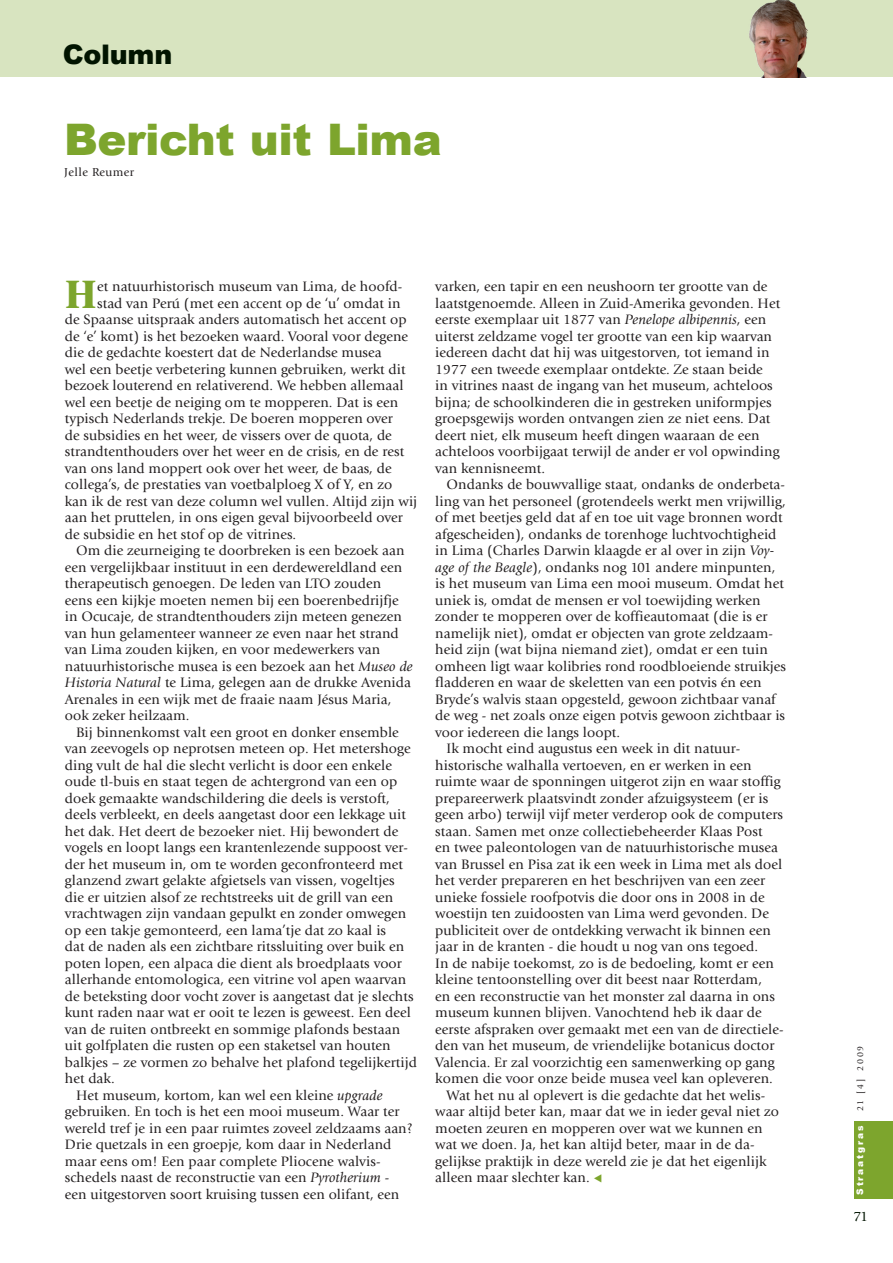
<style>
.page{position:relative;width:893px;height:1263px;background:#fff}
.page>*{position:absolute;margin:0;border:0;box-sizing:border-box;transform-origin:0 0}
.auteurstekst{font:900 43.5px "Arial";letter-spacing:-.01em;color:#7da52d}
.t1{font:900 41.25px "Giovanni";color:#7da52d}
.auteurstekst-2{font:900 27px "Arial";letter-spacing:-.01em;color:#011400}
.t2{font:14.25px/16.5px "Giovanni";letter-spacing:.005em;color:#231f20}
.kop{font:14.25px "Giovanni";color:#011400}
.Normaal{font:12px "Giovanni";letter-spacing:.035em;color:#231f20}
.Normaal-2{font:900 9px "Arial";letter-spacing:.205em;color:#fff}
.Normaal-3{font:9px "Giovanni";letter-spacing:.185em;color:#231f20}
.s1{font-style:italic}
.s2{font-family:"European Pi Three";font-size:10.5px;color:#7da52d}
</style>
<div class="page">
<div style="left:855px;top:1121px;width:38px;height:78px;background:#7da52d"></div>
<div style="left:0;top:0;width:893px;height:77px;background:#d8e4c0"></div>
<img style="left:749px;top:0;width:59px;height:77px">
<p class="auteurstekst-2" style="left:63px;top:40px;width:111px">Column</p>
<p class="auteurstekst" style="left:64px;top:115px;width:379px">Bericht uit Lima</p>
<p class="Normaal" style="left:64px;top:165px;width:71px">Jelle Reumer</p>
<p class="t1" style="left:65px;top:269px;width:34px">H</p>
<p class="t2" style="left:97px;top:278px;width:307px">et natuurhistorisch museum van Lima, de hoofd-</p>
<p class="t2" style="left:97px;top:295px;width:305px">stad van Perú (met een accent op de ‘u’ omdat in</p>
<p class="t2" style="left:65px;top:311px;width:343px">de Spaanse uitspraak anders automatisch het accent op</p>
<p class="t2" style="left:65px;top:328px;width:345px">de ‘e’ komt) is het bezoeken waard. Vooral voor degene</p>
<p class="t2" style="left:65px;top:344px;width:318px">die de gedachte koestert dat de Nederlandse musea</p>
<p class="t2" style="left:65px;top:361px;width:342px">wel een beetje verbetering kunnen gebruiken, werkt dit</p>
<p class="t2" style="left:65px;top:377px;width:340px">bezoek louterend en relativerend. We hebben allemaal</p>
<p class="t2" style="left:65px;top:394px;width:335px">wel een beetje de neiging om te mopperen. Dat is een</p>
<p class="t2" style="left:65px;top:410px;width:330px">typisch Nederlands trekje. De boeren mopperen over</p>
<p class="t2" style="left:65px;top:427px;width:329px">de subsidies en het weer, de vissers over de quota, de</p>
<p class="t2" style="left:65px;top:443px;width:341px">strandtenthouders over het weer en de crisis, en de rest</p>
<p class="t2" style="left:65px;top:460px;width:328px">van ons land moppert ook over het weer, de baas, de</p>
<p class="t2" style="left:65px;top:476px;width:329px">collega’s, de prestaties van voetbalploeg X of Y, en zo</p>
<p class="t2" style="left:65px;top:493px;width:354px">kan ik de rest van deze column wel vullen. Altijd zijn wij</p>
<p class="t2" style="left:65px;top:509px;width:339px">aan het pruttelen, in ons eigen geval bijvoorbeeld over</p>
<p class="t2" style="left:65px;top:526px;width:233px">de subsidie en het stof op de vitrines.</p>
<p class="t2" style="left:65px;top:542px;width:349px;text-indent:11px">Om die zeurneiging te doorbreken is een bezoek aan een vergelijkbaar instituut in een derdewereldland een therapeutisch genoegen. De leden van LTO zouden<br>eens een kijkje moeten nemen bij een boerenbedrijfje in Ocucaje, de strandtenthouders zijn meteen genezen van hun gelamenteer wanneer ze even naar het strand van Lima zouden kijken, en voor medewerkers van natuurhistorische musea is een bezoek aan het <span class="s1">Museo de Historia Natural</span> te Lima, gelegen aan de drukke Avenida Arenales in een wijk met de fraaie naam Jésus Maria, ook zeker heilzaam.</p>
<p class="t2" style="left:65px;top:724px;width:354px;text-indent:11px">Bij binnenkomst valt een groot en donker ensemble van zeevogels op neprotsen meteen op. Het metershoge ding vult de hal die slecht verlicht is door een enkele oude tl-buis en staat tegen de achtergrond van een op doek gemaakte wandschildering die deels is verstoft, deels verbleekt, en deels aangetast door een lekkage uit het dak. Het deert de bezoeker niet. Hij bewondert de vogels en loopt langs een krantenlezende suppoost ver&shy;der het museum in, om te worden geconfronteerd met glanzend zwart gelakte afgietsels van vissen, vogeltjes die er uitzien alsof ze rechtstreeks uit de grill van een vrachtwagen zijn vandaan gepulkt en zonder omwegen op een takje gemonteerd, een lama’tje dat zo kaal is<br>dat de naden als een zichtbare ritssluiting over buik en poten lopen, een alpaca die dient als broedplaats voor allerhande entomologica, een vitrine vol apen waarvan de beteksting door vocht zover is aangetast dat je slechts kunt raden naar wat er ooit te lezen is geweest. Een deel van de ruiten ontbreekt en sommige plafonds bestaan uit golfplaten die rusten op een staketsel van houten balkjes – ze vormen zo behalve het plafond tegelijkertijd het dak.</p>
<p class="t2" style="left:65px;top:1087px;width:349px;text-indent:11px">Het museum, kortom, kan wel een kleine <span class="s1">upgrade </span>gebruiken. En toch is het een mooi museum. Waar ter wereld tref je in een paar ruimtes zoveel zeldzaams aan?<br>Drie quetzals in een groepje, kom daar in Nederland maar eens om! Een paar complete Pliocene walvis&shy;schedels naast de reconstructie van een <span class="s1">Pyrotherium</span> - een uitgestorven soort kruising tussen een olifant, een</p>
<p class="t2" style="left:435px;top:278px;width:346px">varken, een tapir en een neushoorn ter grootte van de laatstgenoemde. Alleen in Zuid-Amerika gevonden. Het eerste exemplaar uit 1877 van <span class="s1">Penelope albipennis</span>, een uiterst zeldzame vogel ter grootte van een kip waarvan iedereen dacht dat hij was uitgestorven, tot iemand in 1977 een tweede exemplaar ontdekte. Ze staan beide<br>in vitrines naast de ingang van het museum, achteloos bijna; de schoolkinderen die in gestreken uniformpjes groepsgewijs worden ontvangen zien ze niet eens. Dat deert niet, elk museum heeft dingen waaraan de een achteloos voorbijgaat terwijl de ander er vol opwinding van kennisneemt.</p>
<p class="t2" style="left:435px;top:476px;width:352px;text-indent:11px">Ondanks de bouwvallige staat, ondanks de onderbeta&shy;ling van het personeel (grotendeels werkt men vrijwillig, of met beetjes geld dat af en toe uit vage bronnen wordt afgescheiden), ondanks de torenhoge luchtvochtigheid in Lima (Charles Darwin klaagde er al over in zijn <span class="s1">Voy&shy;age of the Beagle</span>), ondanks nog 101 andere minpunten, is het museum van Lima een mooi museum. Omdat het uniek is, omdat de mensen er vol toewijding werken zonder te mopperen over de koffieautomaat (die is er namelijk niet), omdat er objecten van grote zeldzaam&shy;heid zijn (wat bijna niemand ziet), omdat er een tuin omheen ligt waar kolibries rond roodbloeiende struikjes fladderen en waar de skeletten van een potvis én een Bryde’s walvis staan opgesteld, gewoon zichtbaar vanaf de weg - net zoals onze eigen potvis gewoon zichtbaar is voor iedereen die langs loopt.</p>
<p class="t2" style="left:435px;top:740px;width:350px;text-indent:11px">Ik mocht eind augustus een week in dit natuur&shy;historische walhalla vertoeven, en er werken in een ruimte waar de sponningen uitgerot zijn en waar stoffig prepareerwerk plaatsvindt zonder afzuigsysteem (er is geen arbo) terwijl vijf meter verderop ook de computers staan. Samen met onze collectiebeheerder Klaas Post<br>en twee paleontologen van de natuurhistorische musea van Brussel en Pisa zat ik een week in Lima met als doel het verder prepareren en het beschrijven van een zeer unieke fossiele roofpotvis die door ons in 2008 in de woestijn ten zuidoosten van Lima werd gevonden. De publiciteit over de ontdekking verwacht ik binnen een jaar in de kranten - die houdt u nog van ons tegoed.<br>In de nabije toekomst, zo is de bedoeling, komt er een kleine tentoonstelling over dit beest naar Rotterdam,<br>en een reconstructie van het monster zal daarna in ons museum kunnen blijven. Vanochtend heb ik daar de eerste afspraken over gemaakt met een van de directiele&shy;den van het museum, de vriendelijke botanicus doctor Valencia. Er zal voorzichtig een samenwerking op gang komen die voor onze beide musea veel kan opleveren.</p>
<p class="t2" style="left:435px;top:1087px;width:345px;text-indent:11px">Wat het nu al oplevert is die gedachte dat het welis&shy;waar altijd beter kan, maar dat we in ieder geval niet zo moeten zeuren en mopperen over wat we kunnen en wat we doen. Ja, het kan altijd beter, maar in de da&shy;gelijkse praktijk in deze wereld zie je dat het eigenlijk alleen maar slechter kan. <span class="s2">F</span></p>
<p class="Normaal-3" style="left:855px;top:1111px;width:66px;rotate:-90deg">21 [4] 2009</p>
<p class="Normaal-2" style="left:855px;top:1195px;width:70px;rotate:-90deg">Straatgras</p>
<p class="kop" style="left:853px;top:1208px;width:16px">71</p>
</div>
